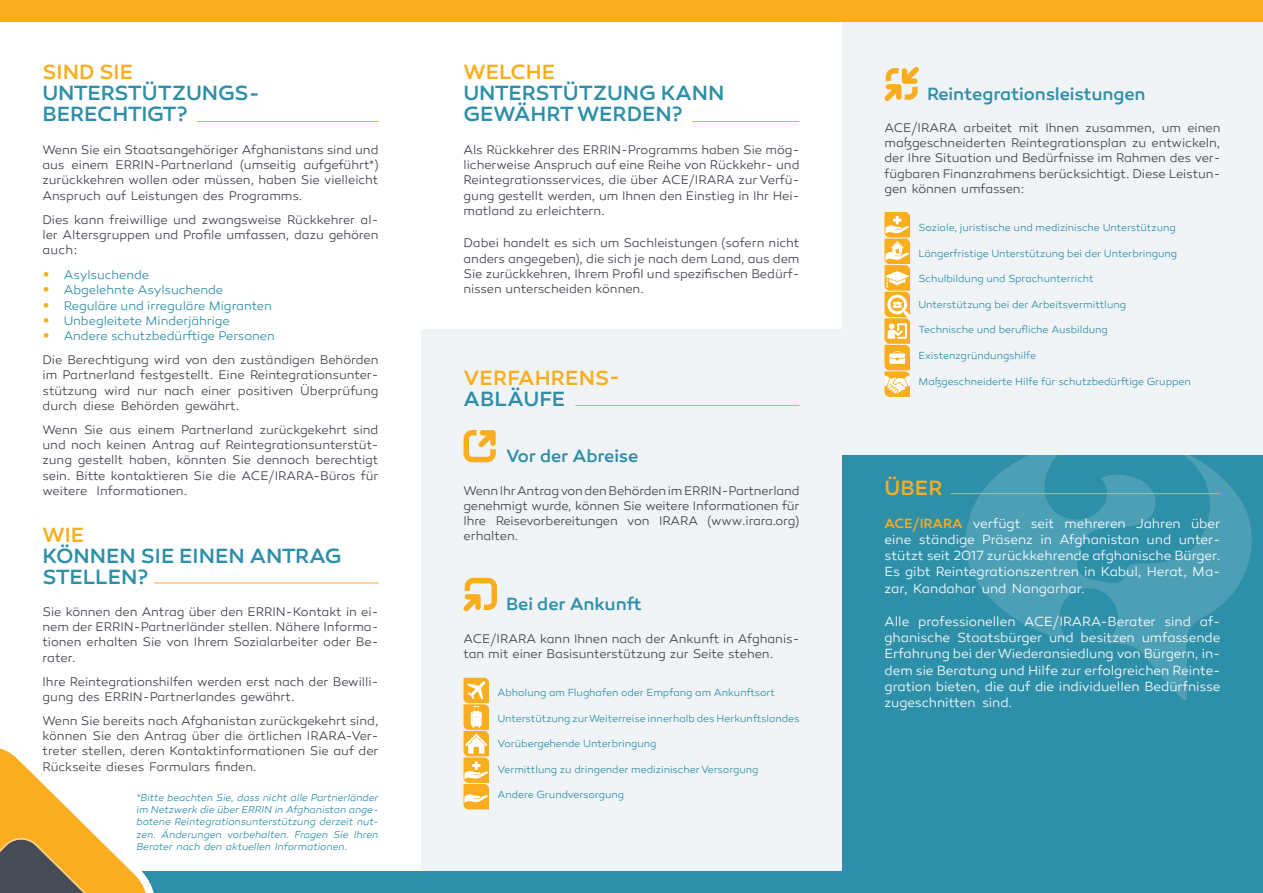
<style>
.page{position:relative;width:1263px;height:893px;background:#fff}
.page>*{position:absolute;margin:0;border:0;box-sizing:border-box;transform-origin:0 0}
.Heading{font:500 21px/21px "Canaro";letter-spacing:-.005em;color:#2e8fa9}
.Heading-2{font:500 21px/21px "Canaro";color:#faad1e}
.Subheading{font:500 18px "Canaro";letter-spacing:-.005em;color:#2e8fa9}
.t1{font:300 13.5px/16.2px "Canaro W00";letter-spacing:-.005em;color:#fff;text-align:justify}
.t2{font:300 12.75px/15.3px "Canaro W00";letter-spacing:-.005em;color:#40444e;text-align:justify}
.t3{font:300 12.75px "Canaro W00";letter-spacing:-.005em;color:#2e8fa9}
.t4{font:300 10.5px "Canaro W00";letter-spacing:-.005em;color:#2e8fa9}
.t5{font:italic 300 10.2px/12.3px "Canaro W00";letter-spacing:-.005em;color:#2e8fa9;text-align:justify}
.s1{font-family:"Calibri";font-weight:400;font-size:15px;color:#faad1e}
.s2{color:#2e8da8}
.s3{font-family:"Canaro";font-weight:500;color:#faad1e}
</style>
<div class="page">
<div style="left:842px;top:455px;width:421px;height:438px;background:#2e8fa9"></div>
<svg style="left:964px;top:454px;width:289px;height:246px"></svg>
<hr style="left:951px;top:493px;width:269px;height:1px;background:#faad1e">
<div style="left:421px;top:330px;width:421px;height:542px;background:#f0f4f7"></div>
<hr style="left:197px;top:121px;width:181px;height:1px;background:#faad1e">
<hr style="left:692px;top:121px;width:107px;height:1px;background:#faad1e">
<hr style="left:154px;top:583px;width:224px;height:1px;background:#faad1e">
<svg style="left:463px;top:430px;width:33px;height:32px"></svg>
<svg style="left:463px;top:578px;width:34px;height:33px"></svg>
<svg style="left:463px;top:678px;width:26px;height:131px"></svg>
<div style="left:74px;top:872px;width:1189px;height:21px;background:#2e8fa9"></div>
<hr style="left:575px;top:405px;width:224px;height:1px;background:#faad1e">
<div style="left:842px;top:17px;width:421px;height:437px;background:#f0f4f7"></div>
<div style="left:0;top:0;width:1263px;height:21px;background:#faad1e"></div>
<svg style="left:884px;top:67px;width:35px;height:34px"></svg>
<svg style="left:884px;top:212px;width:26px;height:185px"></svg>
<svg style="left:0;top:748px;width:159px;height:145px"></svg>
<p class="Heading-2" style="left:43px;top:62px;width:92px">SIND SIE</p>
<p class="Heading" style="left:43px;top:83px;width:219px">UNTERSTÜTZUNGS-<br>BERECHTIGT?</p>
<p class="t2" style="left:43px;top:142px;width:337px">Wenn Sie ein Staatsangehöriger Afghanistans sind und aus einem ERRIN-Partnerland (umseitig aufgeführt*) zurückkehren wollen oder müssen, haben Sie vielleicht Anspruch auf Leistungen des Programms.</p>
<p class="t2" style="left:43px;top:212px;width:337px">Dies kann freiwillige und zwangsweise Rückkehrer al&shy;ler Altersgruppen und Profile umfassen, dazu gehören auch:</p>
<p class="t3" style="left:43px;top:267px;width:108px"><span class="s1">•</span> Asylsuchende</p>
<p class="t3" style="left:43px;top:283px;width:182px"><span class="s1">•</span> Abgelehnte Asylsuchende</p>
<p class="t3" style="left:43px;top:298px;width:231px"><span class="s1">•</span> Reguläre und irreguläre Migranten</p>
<p class="t3" style="left:43px;top:313px;width:189px"><span class="s1">•</span> Unbegleitete Minderjährige</p>
<p class="t3" style="left:43px;top:329px;width:234px"><span class="s1">•</span> Andere schutzbedürftige Personen</p>
<p class="t2" style="left:43px;top:352px;width:337px">Die Berechtigung wird von den zuständigen Behörden im Partnerland festgestellt. Eine Reintegrationsunter&shy;stützung wird nur nach einer positiven Überprüfung durch diese Behörden gewährt.</p>
<p class="t2" style="left:43px;top:422px;width:337px">Wenn Sie aus einem Partnerland zurückgekehrt sind und noch keinen Antrag auf Reintegrationsunterstüt&shy;zung gestellt haben, könnten Sie dennoch berechtigt sein. Bitte kontaktieren Sie die ACE/IRARA-Büros für weitere Informationen.</p>
<p class="Heading-2" style="left:43px;top:524px;width:43px">WIE</p>
<p class="Heading" style="left:43px;top:545px;width:301px">KÖNNEN SIE EINEN ANTRAG<br>STELLEN?</p>
<p class="t2" style="left:43px;top:604px;width:337px">Sie können den Antrag über den ERRIN-Kontakt in ei&shy;nem der ERRIN-Partnerländer stellen. Nähere Informa&shy;tionen erhalten Sie von Ihrem Sozialarbeiter oder Be&shy;rater.</p>
<p class="t2" style="left:43px;top:674px;width:337px">Ihre Reintegrationshilfen werden erst nach der Bewilli&shy;gung des ERRIN-Partnerlandes gewährt.</p>
<p class="t2" style="left:43px;top:713px;width:337px">Wenn Sie bereits nach Afghanistan zurückgekehrt sind, können Sie den Antrag über die örtlichen IRARA-Ver&shy;treter stellen, deren Kontaktinformationen Sie auf der Rückseite dieses Formulars finden.</p>
<p class="t5" style="left:136px;top:791px;width:243px">*Bitte beachten Sie, dass nicht alle Partnerländer im Netzwerk die über ERRIN in Afghanistan ange&shy;botene Reintegrationsunterstützung derzeit nut&shy;zen. Änderungen vorbehalten. Fragen Sie Ihren Berater nach den aktuellen Informationen.</p>
<p class="Heading-2" style="left:463px;top:62px;width:93px">WELCHE</p>
<p class="Heading" style="left:463px;top:83px;width:263px">UNTERSTÜTZUNG KANN<br>GEWÄHRT WERDEN?</p>
<p class="t2" style="left:463px;top:142px;width:337px">Als Rückkehrer des ERRIN-Programms haben Sie mög&shy;licherweise Anspruch auf eine Reihe von Rückkehr- und Reintegrationsservices, die über ACE/IRARA zur Verfü&shy;gung gestellt werden, um Ihnen den Einstieg in Ihr Hei&shy;matland zu erleichtern.</p>
<p class="t2" style="left:463px;top:236px;width:337px">Dabei handelt es sich um Sachleistungen (sofern nicht anders angegeben), die sich je nach dem Land, aus dem Sie zurückkehren, Ihrem Profil und spezifischen Bedürf&shy;nissen unterscheiden können.</p>
<p class="Heading-2" style="left:463px;top:368px;width:157px">VERFAHRENS-<br><span class="s2">ABLÄUFE</span></p>
<p class="Subheading" style="left:506px;top:445px;width:134px">Vor der Abreise</p>
<p class="t2" style="left:463px;top:483px;width:337px">Wenn Ihr Antrag von den Behörden im ERRIN-Partnerland genehmigt wurde, können Sie weitere Informationen für Ihre Reisevorbereitungen von IRARA (www.irara.org) erhalten.</p>
<p class="Subheading" style="left:506px;top:593px;width:137px">Bei der Ankunft</p>
<p class="t2" style="left:463px;top:631px;width:337px">ACE/IRARA kann Ihnen nach der Ankunft in Afghanis&shy;tan mit einer Basisunterstützung zur Seite stehen.</p>
<p class="t4" style="left:497px;top:686px;width:279px">Abholung am Flughafen oder Empfang am Ankunftsort</p>
<p class="t4" style="left:497px;top:712px;width:303px">Unterstützung zur Weiterreise innerhalb des Herkunftslandes</p>
<p class="t4" style="left:497px;top:738px;width:161px">Vorübergehende Unterbringung</p>
<p class="t4" style="left:497px;top:763px;width:262px">Vermittlung zu dringender medizinischer Versorgung</p>
<p class="t4" style="left:497px;top:789px;width:128px">Andere Grundversorgung</p>
<p class="Subheading" style="left:927px;top:83px;width:220px">Reintegrationsleistungen</p>
<p class="t2" style="left:884px;top:120px;width:337px">ACE/IRARA arbeitet mit Ihnen zusammen, um einen maßgeschneiderten Reintegrationsplan zu entwickeln, der Ihre Situation und Bedürfnisse im Rahmen des ver&shy;fügbaren Finanzrahmens berücksichtigt. Diese Leistun&shy;gen können umfassen:</p>
<p class="t4" style="left:918px;top:222px;width:259px">Soziale, juristische und medizinische Unterstützung</p>
<p class="t4" style="left:918px;top:247px;width:260px">Längerfristige Unterstützung bei der Unterbringung</p>
<p class="t4" style="left:918px;top:273px;width:177px">Schulbildung und Sprachunterricht</p>
<p class="t4" style="left:918px;top:298px;width:209px">Unterstützung bei der Arbeitsvermittlung</p>
<p class="t4" style="left:918px;top:324px;width:191px">Technische und berufliche Ausbildung</p>
<p class="t4" style="left:918px;top:349px;width:119px">Existenzgründungshilfe</p>
<p class="t4" style="left:918px;top:376px;width:274px">Maßgeschneiderte Hilfe für schutzbedürftige Gruppen</p>
<p class="Heading-2" style="left:884px;top:477px;width:60px">ÜBER</p>
<p class="t1" style="left:884px;top:515px;width:337px"><span class="s3">ACE/IRARA</span> verfügt seit mehreren Jahren über eine ständige Präsenz in Afghanistan und unter&shy;stützt seit 2017 zurückkehrende afghanische Bürger.<br>Es gibt Reintegrationszentren in Kabul, Herat, Ma&shy;zar, Kandahar und Nangarhar.</p>
<p class="t1" style="left:884px;top:613px;width:337px">Alle professionellen ACE/IRARA-Berater sind af&shy;ghanische Staatsbürger und besitzen umfassende Erfahrung bei der Wiederansiedlung von Bürgern, in&shy;dem sie Beratung und Hilfe zur erfolgreichen Reinte&shy;gration bieten, die auf die individuellen Bedürfnisse zugeschnitten sind.</p>
</div>
